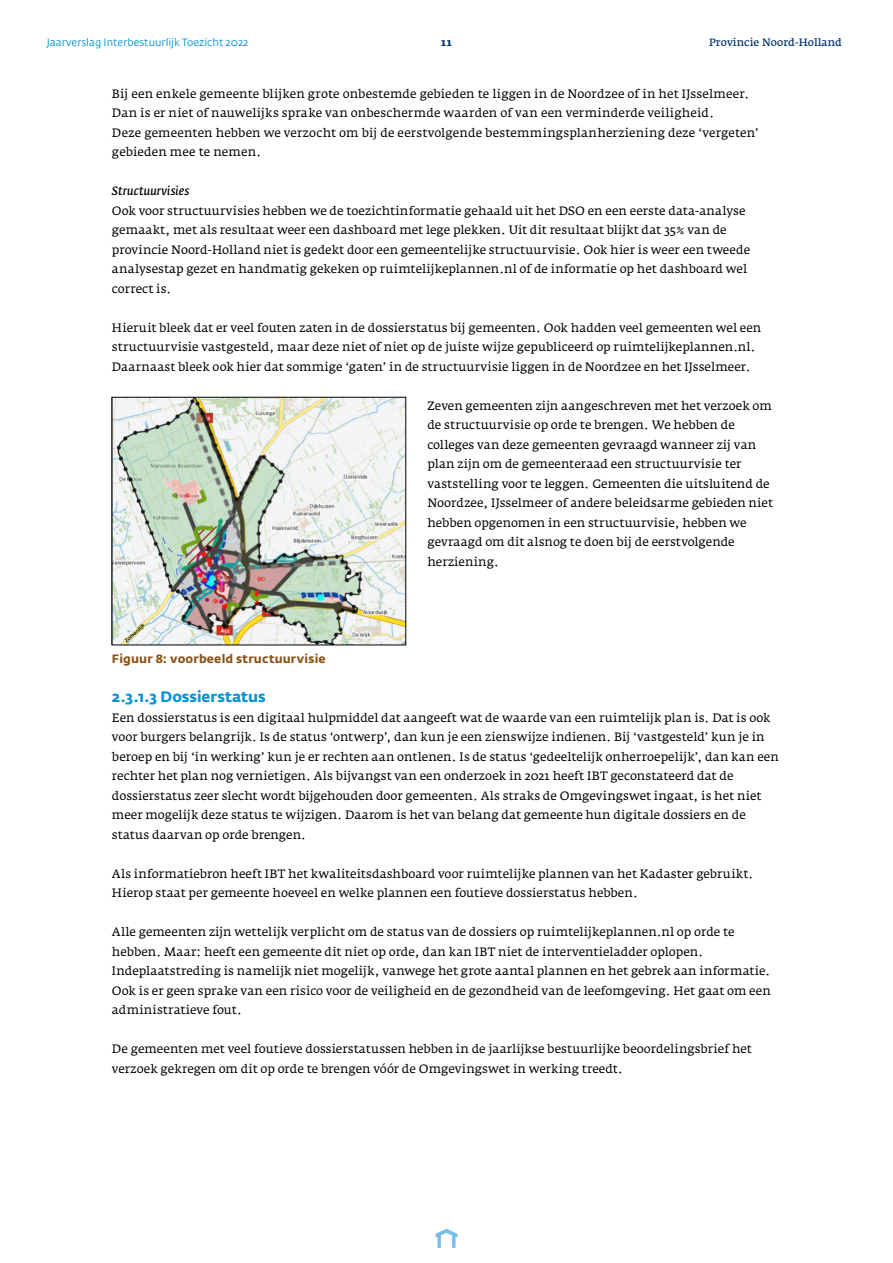
<style>
.page{position:relative;width:893px;height:1263px;background:#fff}
.page>*{position:absolute;margin:0;border:0;box-sizing:border-box;transform-origin:0 0}
.t1{font:700 15px "Fedra Sans Std";color:#0093d6}
.t2{font:12px/19.5px "Fedra Serif A Std";color:#000}
.t3{font:700 12px "Fedra Sans Std";letter-spacing:.015em;color:#8b5317}
.t4{font:italic 600 12px "Fedra Serif A Std";letter-spacing:.005em;color:#000}
.t5{font:10.5px "Fedra Sans Std";color:#0093d6}
.t6{font:600 10.5px "Fedra Serif A Std";color:#03326c}
.t7{font:700 10.5px "Fedra Serif A Std";color:#03326c}
</style>
<div class="page">
<svg style="left:436px;top:1228px;width:21px;height:20px"></svg>
<img style="left:114px;top:399px;width:290px;height:244px">
<p class="t5" style="left:47px;top:36px;width:203px">Jaarverslag Interbestuurlijk Toezicht 2022</p>
<p class="t7" style="left:441px;top:36px;width:12px">11</p>
<p class="t6" style="left:709px;top:36px;width:134px">Provincie Noord-Holland</p>
<p class="t2" style="left:112px;top:84px;width:648px">Bij een enkele gemeente blijken grote onbestemde gebieden te liggen in de Noordzee of in het IJsselmeer.<br>Dan is er niet of nauwelijks sprake van onbeschermde waarden of van een verminderde veiligheid.<br>Deze gemeenten hebben we verzocht om bij de eerstvolgende bestemmingsplanherziening deze ‘vergeten’ gebieden mee te nemen.</p>
<p class="t4" style="left:112px;top:184px;width:79px">Structuurvisies</p>
<p class="t2" style="left:112px;top:201px;width:640px">Ook voor structuurvisies hebben we de toezichtinformatie gehaald uit het DSO en een eerste data-analyse gemaakt, met als resultaat weer een dashboard met lege plekken. Uit dit resultaat blijkt dat 35% van de provincie Noord-Holland niet is gedekt door een gemeentelijke structuurvisie. Ook hier is weer een tweede analysestap gezet en handmatig gekeken op ruimtelijkeplannen.nl of de informatie op het dashboard wel correct is.</p>
<p class="t2" style="left:112px;top:318px;width:651px">Hieruit bleek dat er veel fouten zaten in de dossierstatus bij gemeenten. Ook hadden veel gemeenten wel een structuurvisie vastgesteld, maar deze niet of niet op de juiste wijze gepubliceerd op ruimtelijkeplannen.nl.<br>Daarnaast bleek ook hier dat sommige ‘gaten’ in de structuurvisie liggen in de Noordzee en het IJsselmeer.</p>
<p class="t2" style="left:427px;top:396px;width:347px">Zeven gemeenten zijn aangeschreven met het verzoek om de structuurvisie op orde te brengen. We hebben de colleges van deze gemeenten gevraagd wanneer zij van plan zijn om de gemeenteraad een structuurvisie ter vaststelling voor te leggen. Gemeenten die uitsluitend de Noordzee, IJsselmeer of andere beleidsarme gebieden niet hebben opgenomen in een structuurvisie, hebben we gevraagd om dit alsnog te doen bij de eerstvolgende herziening.</p>
<p class="t3" style="left:112px;top:651px;width:215px">Figuur 8: voorbeeld structuurvisie</p>
<p class="t1" style="left:112px;top:687px;width:155px">2.3.1.3 Dossierstatus</p>
<p class="t2" style="left:112px;top:708px;width:668px">Een dossierstatus is een digitaal hulpmiddel dat aangeeft wat de waarde van een ruimtelijk plan is. Dat is ook voor burgers belangrijk. Is de status ‘ontwerp’, dan kun je een zienswijze indienen. Bij ‘vastgesteld’ kun je in beroep en bij ‘in werking’ kun je er rechten aan ontlenen. Is de status ‘gedeeltelijk onherroepelijk’, dan kan een rechter het plan nog vernietigen. Als bijvangst van een onderzoek in 2021 heeft IBT geconstateerd dat de dossierstatus zeer slecht wordt bijgehouden door gemeenten. Als straks de Omgevingswet ingaat, is het niet meer mogelijk deze status te wijzigen. Daarom is het van belang dat gemeente hun digitale dossiers en de status daarvan op orde brengen.</p>
<p class="t2" style="left:112px;top:864px;width:643px">Als informatiebron heeft IBT het kwaliteitsdashboard voor ruimtelijke plannen van het Kadaster gebruikt.<br>Hierop staat per gemeente hoeveel en welke plannen een foutieve dossierstatus hebben.</p>
<p class="t2" style="left:112px;top:922px;width:660px">Alle gemeenten zijn wettelijk verplicht om de status van de dossiers op ruimtelijkeplannen.nl op orde te hebben. Maar: heeft een gemeente dit niet op orde, dan kan IBT niet de interventieladder oplopen.<br>Indeplaatstreding is namelijk niet mogelijk, vanwege het grote aantal plannen en het gebrek aan informatie.<br>Ook is er geen sprake van een risico voor de veiligheid en de gezondheid van de leefomgeving. Het gaat om een administratieve fout.</p>
<p class="t2" style="left:112px;top:1039px;width:642px">De gemeenten met veel foutieve dossierstatussen hebben in de jaarlijkse bestuurlijke beoordelingsbrief het verzoek gekregen om dit op orde te brengen vóór de Omgevingswet in werking treedt.</p>
</div>
